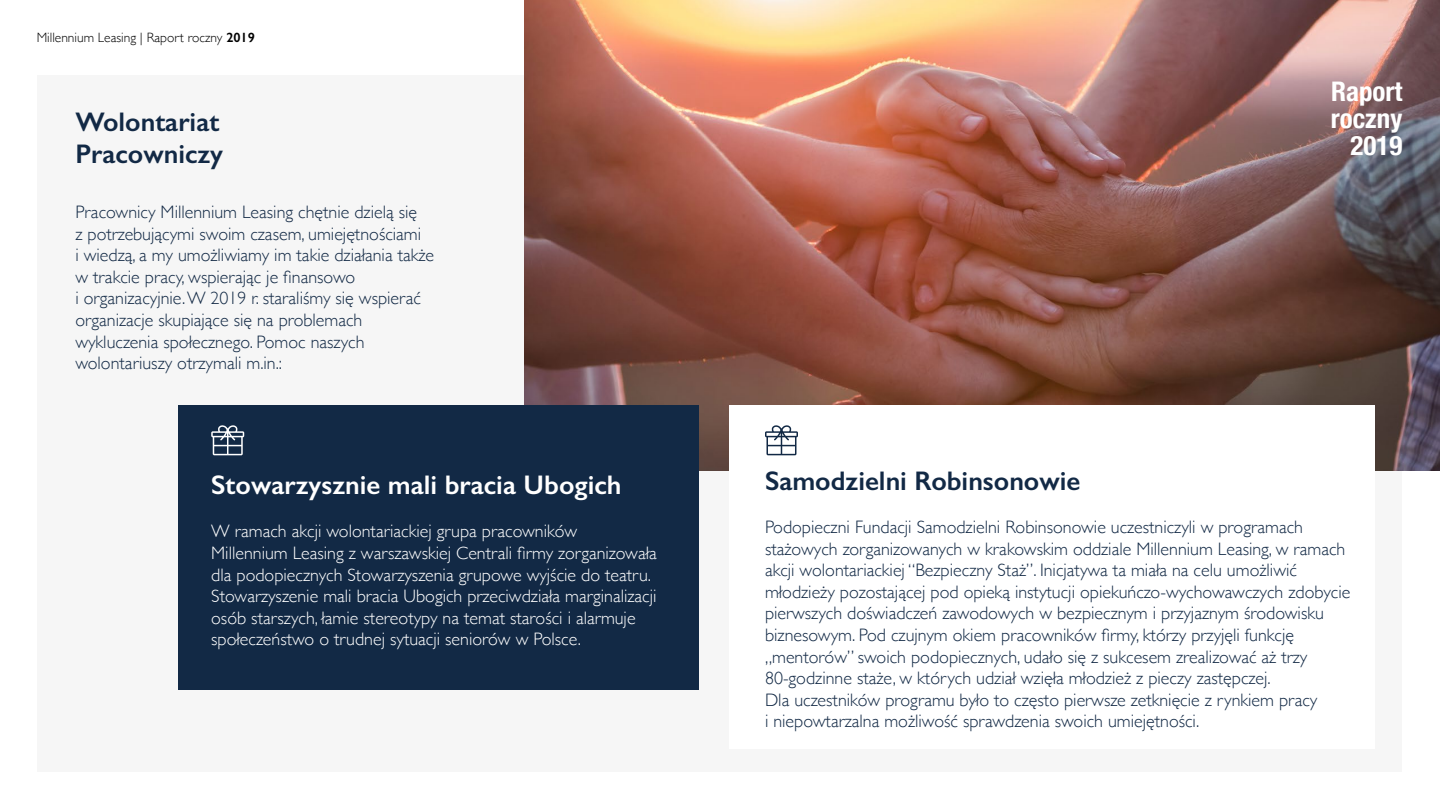
<style>
.page{position:relative;width:1440px;height:810px;background:#fff}
.page>*{position:absolute;margin:0;border:0;box-sizing:border-box;transform-origin:0 0}
.t1{font:600 27px/32.4px "Gill Sans";color:#122945}
.t2{font:600 27px "Gill Sans";color:#fff}
.t3{font:700 condensed 27px/27px "Helvetica Neue";color:#fff;text-align:right}
.t4{font:300 18px/21.6px "Gill Sans";color:#122945}
.t5{font:300 18px/21.6px "Gill Sans";color:#fff}
.t6{font:300 13.5px "Gill Sans";color:#000}
.s1{font-weight:600}
</style>
<div class="page">
<div style="left:38px;top:75px;width:1364px;height:697px;background:#f6f6f6"></div>
<img style="left:524px;top:0;width:916px;height:470px">
<div style="left:178px;top:405px;width:521px;height:285px;background:#122945"></div>
<div style="left:729px;top:405px;width:646px;height:343px;background:#fff"></div>
<svg style="left:211px;top:425px;width:33px;height:30px"></svg>
<svg style="left:765px;top:425px;width:33px;height:30px"></svg>
<p class="t6" style="left:37px;top:27px;width:220px">Millennium Leasing | Raport roczny <span class="s1">2019</span></p>
<h1 class="t1" style="left:75px;top:105px;width:149px">Wolontariat<br>Pracowniczy</h1>
<p class="t4" style="left:75px;top:200px;width:360px">Pracownicy Millennium Leasing chętnie dzielą się<br>z potrzebującymi swoim czasem, umiejętnościami<br>i wiedzą, a my umożliwiamy im takie działania także w trakcie pracy, wspierając je finansowo<br>i organizacyjnie. W 2019 r. staraliśmy się wspierać organizacje skupiające się na problemach wykluczenia społecznego. Pomoc naszych wolontariuszy otrzymali m.in.:</p>
<h1 class="t2" style="left:211px;top:469px;width:412px">Stowarzysznie mali bracia Ubogich</h1>
<p class="t5" style="left:211px;top:520px;width:447px">W ramach akcji wolontariackiej grupa pracowników Millennium Leasing z warszawskiej Centrali firmy zorganizowała dla podopiecznych Stowarzyszenia grupowe wyjście do teatru.<br>Stowarzyszenie mali bracia Ubogich przeciwdziała marginalizacji osób starszych, łamie stereotypy na temat starości i alarmuje społeczeństwo o trudnej sytuacji seniorów w Polsce.</p>
<h1 class="t3" style="left:1331px;top:76px;width:73px">Raport roczny<br>2019</h1>
<h1 class="t1" style="left:765px;top:464px;width:317px">Samodzielni Robinsonowie</h1>
<p class="t4" style="left:765px;top:516px;width:587px">Podopieczni Fundacji Samodzielni Robinsonowie uczestniczyli w programach stażowych zorganizowanych w krakowskim oddziale Millennium Leasing, w ramach akcji wolontariackiej “Bezpieczny Staż”. Inicjatywa ta miała na celu umożliwić młodzieży pozostającej pod opieką instytucji opiekuńczo-wychowawczych zdobycie pierwszych doświadczeń zawodowych w bezpiecznym i przyjaznym środowisku biznesowym. Pod czujnym okiem pracowników firmy, którzy przyjęli funkcję „mentorów” swoich podopiecznych, udało się z sukcesem zrealizować aż trzy 80-godzinne staże, w których udział wzięła młodzież z pieczy zastępczej.<br>Dla uczestników programu było to często pierwsze zetknięcie z rynkiem pracy<br>i niepowtarzalna możliwość sprawdzenia swoich umiejętności.</p>
</div>
